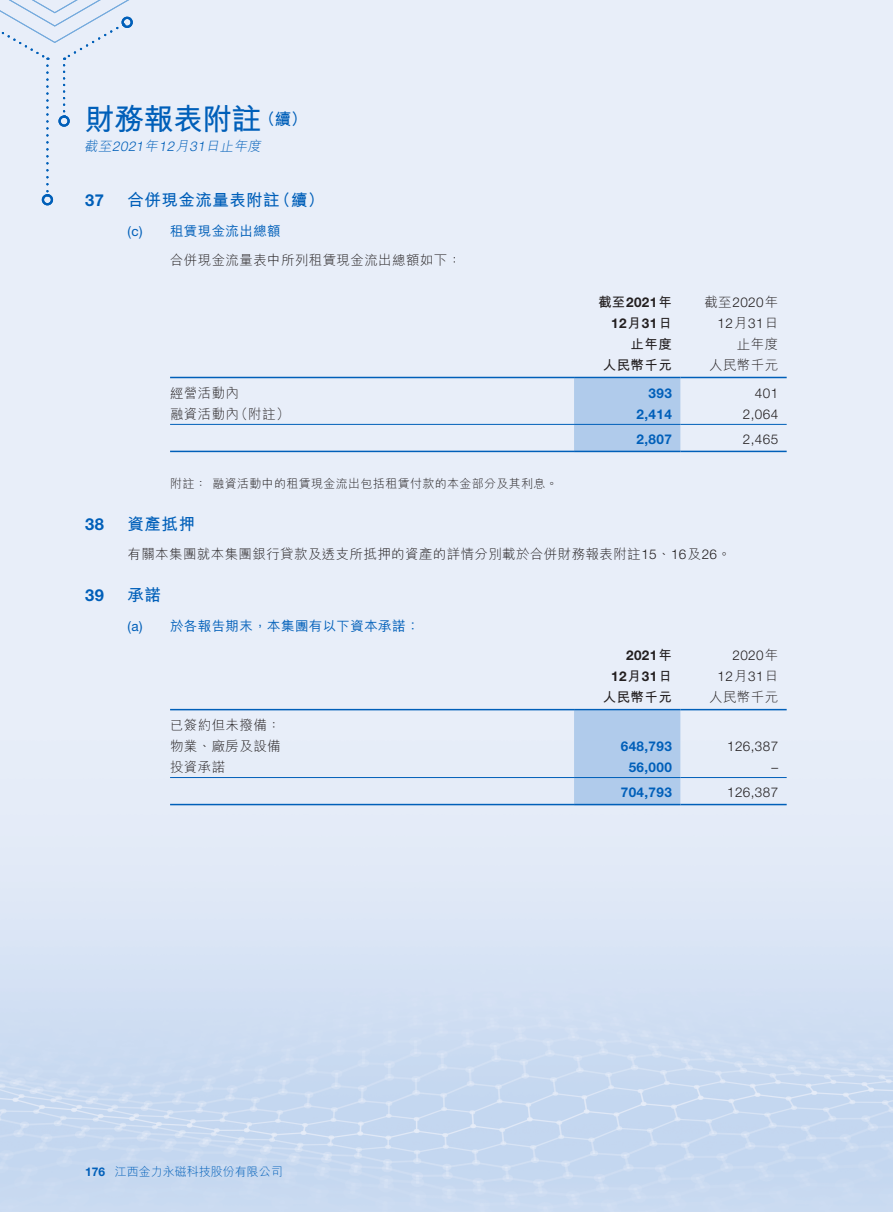
<style>
.page{position:relative;width:893px;height:1212px;background:#fff}
.page>*{position:absolute;margin:0;border:0;box-sizing:border-box;transform-origin:0 0}
.t1{font:700 30px "M Hei HK";letter-spacing:-.02em;color:#005fb9}
.t2{font:700 16.5px "M Hei HK";letter-spacing:.03em;color:#005fb9}
.t3{font:700 16.5px "Helvetica Neue LT Std";color:#005fb9}
.t4{font:300 13.5px/29.5px "M Hei HK";letter-spacing:.03em;color:#231f20}
.t5{font:300 13.5px/21px "Helvetica Neue LT Std";letter-spacing:.03em;color:#231f20;text-align:right}
.t6{font:700 13.5px "Helvetica Neue LT Std";letter-spacing:.03em;color:#005fb9}
.t7{font:700 13.5px/21px "Helvetica Neue LT Std";letter-spacing:.03em;color:#231f20;text-align:right}
.t8{font:500 13.5px "M Hei HK";letter-spacing:.03em;color:#005fb9}
.t9{font:italic 300 13.5px "M Hei HK";color:#005fb9}
.t10{font:700 13.5px "M Hei HK";letter-spacing:.03em;color:#231f20}
.t11{font:300 12px "M Hei HK";letter-spacing:.03em;color:#231f20}
.t12{font:300 12px "M Hei HK";color:#005fb9}
.s1{font-family:"Helvetica Neue LT Std"}
.s2{font-family:"Helvetica Neue LT Std";font-weight:400;color:#005fb9}
.s3{font-weight:500;color:#005fb9}
.s4{font-family:"M Hei HK"}
.s5{font-family:"Helvetica Neue LT Std";font-weight:400}
.s6{font-family:"Helvetica Neue LT Std";font-weight:700}
</style>
<div class="page">
<img style="left:0;top:0;width:893px;height:1212px">
<div style="left:122px;top:17px;width:11px;height:11px;border:2px solid #005fb9;border-radius:50%"></div>
<div style="left:42px;top:194px;width:11px;height:11px;border:2px solid #005fb9;border-radius:50%"></div>
<div style="left:0;top:0;width:131px;height:196px;background:#e8eef9"></div>
<div style="left:574px;top:378px;width:106px;height:73px;background:#b0cbeb"></div>
<hr style="left:170px;top:377px;width:404px;height:1px;background:#005fb9">
<hr style="left:574px;top:377px;width:106px;height:1px;background:#005fb9">
<hr style="left:680px;top:377px;width:107px;height:1px;background:#005fb9">
<hr style="left:170px;top:424px;width:404px;height:1px;background:#005fb9">
<hr style="left:574px;top:424px;width:106px;height:1px;background:#005fb9">
<hr style="left:680px;top:424px;width:107px;height:1px;background:#005fb9">
<hr style="left:170px;top:451px;width:404px;height:1px;background:#005fb9">
<hr style="left:574px;top:451px;width:106px;height:1px;background:#005fb9">
<hr style="left:680px;top:451px;width:107px;height:1px;background:#005fb9">
<div style="left:574px;top:710px;width:106px;height:94px;background:#b0cbeb"></div>
<hr style="left:170px;top:709px;width:404px;height:1px;background:#005fb9">
<hr style="left:574px;top:709px;width:106px;height:1px;background:#005fb9">
<hr style="left:680px;top:709px;width:107px;height:1px;background:#005fb9">
<hr style="left:170px;top:777px;width:404px;height:1px;background:#005fb9">
<hr style="left:574px;top:777px;width:106px;height:1px;background:#005fb9">
<hr style="left:680px;top:777px;width:107px;height:1px;background:#005fb9">
<hr style="left:170px;top:804px;width:404px;height:1px;background:#005fb9">
<hr style="left:574px;top:804px;width:106px;height:1px;background:#005fb9">
<hr style="left:680px;top:804px;width:107px;height:1px;background:#005fb9">
<h1 class="t1" style="left:85px;top:97px;width:224px">財務報表附註<sup>（續）</sup></h1>
<p class="t9" style="left:84px;top:139px;width:181px">截至<span class="s1">2021</span>年<span class="s1">12</span>月<span class="s1">31</span>日止年度</p>
<p class="t3" style="left:85px;top:190px;width:20px">37</p>
<p class="t2" style="left:128px;top:188px;width:198px">合併現金流量表附註（續）</p>
<p class="t4" style="left:170px;top:216px;width:293px;text-indent:-43px"><span class="s2">(c)</span> <span class="s3">租賃現金流出總額<br></span>合併現金流量表中所列租賃現金流出總額如下：</p>
<p class="t7" style="left:598px;top:291px;width:75px"><span class="s4">截至</span>2021<span class="s4">年<br></span>12<span class="s4">月</span>31<span class="s4">日</span></p>
<p class="t10" style="left:631px;top:334px;width:43px">止年度</p>
<p class="t5" style="left:704px;top:292px;width:75px"><span class="s4">截至</span>2020<span class="s4">年<br></span>12<span class="s4">月</span>31<span class="s4">日</span></p>
<p class="t4" style="left:737px;top:329px;width:43px">止年度</p>
<p class="t10" style="left:603px;top:355px;width:71px">人民幣千元</p>
<p class="t4" style="left:709px;top:350px;width:71px">人民幣千元</p>
<p class="t4" style="left:170px;top:378px;width:71px">經營活動內</p>
<p class="t6" style="left:649px;top:384px;width:25px">393</p>
<p class="t5" style="left:755px;top:382px;width:25px">401</p>
<p class="t4" style="left:170px;top:399px;width:121px">融資活動內（附註）</p>
<p class="t6" style="left:637px;top:405px;width:37px">2,414</p>
<p class="t5" style="left:743px;top:403px;width:37px">2,064</p>
<p class="t6" style="left:637px;top:431px;width:37px">2,807</p>
<p class="t5" style="left:743px;top:428px;width:37px">2,465</p>
<p class="t11" style="left:170px;top:477px;width:389px">附註：融資活動中的租賃現金流出包括租賃付款的本金部分及其利息。</p>
<p class="t3" style="left:85px;top:514px;width:20px">38</p>
<p class="t2" style="left:128px;top:512px;width:69px">資產抵押</p>
<p class="t4" style="left:128px;top:539px;width:605px">有關本集團就本集團銀行貸款及透支所抵押的資產的詳情分別載於合併財務報表附註<span class="s1">15</span>、<span class="s1">16</span>及<span class="s1">26</span>。</p>
<p class="t3" style="left:85px;top:585px;width:20px">39</p>
<p class="t2" style="left:128px;top:583px;width:35px">承諾</p>
<p class="t8" style="left:128px;top:616px;width:293px"><span class="s5">(a)</span> 於各報告期末，本集團有以下資本承諾：</p>
<p class="t7" style="left:611px;top:645px;width:62px">2021<span class="s4">年<br></span>12<span class="s4">月</span>31<span class="s4">日</span></p>
<p class="t5" style="left:717px;top:645px;width:62px">2020<span class="s4">年<br></span>12<span class="s4">月</span>31<span class="s4">日</span></p>
<p class="t10" style="left:603px;top:687px;width:71px">人民幣千元</p>
<p class="t4" style="left:709px;top:682px;width:71px">人民幣千元</p>
<p class="t4" style="left:170px;top:714px;width:112px;line-height:21px">已簽約但未撥備：物業、廠房及設備</p>
<p class="t6" style="left:621px;top:737px;width:53px">648,793</p>
<p class="t5" style="left:727px;top:735px;width:53px">126,387</p>
<p class="t4" style="left:170px;top:752px;width:57px">投資承諾</p>
<p class="t6" style="left:629px;top:758px;width:45px">56,000</p>
<p class="t5" style="left:771px;top:756px;width:8px">–</p>
<p class="t6" style="left:621px;top:784px;width:53px">704,793</p>
<p class="t5" style="left:727px;top:782px;width:53px">126,387</p>
<p class="t12" style="left:85px;top:1165px;width:199px"><span class="s6">176</span> 江西金力永磁科技股份有限公司</p>
</div>
